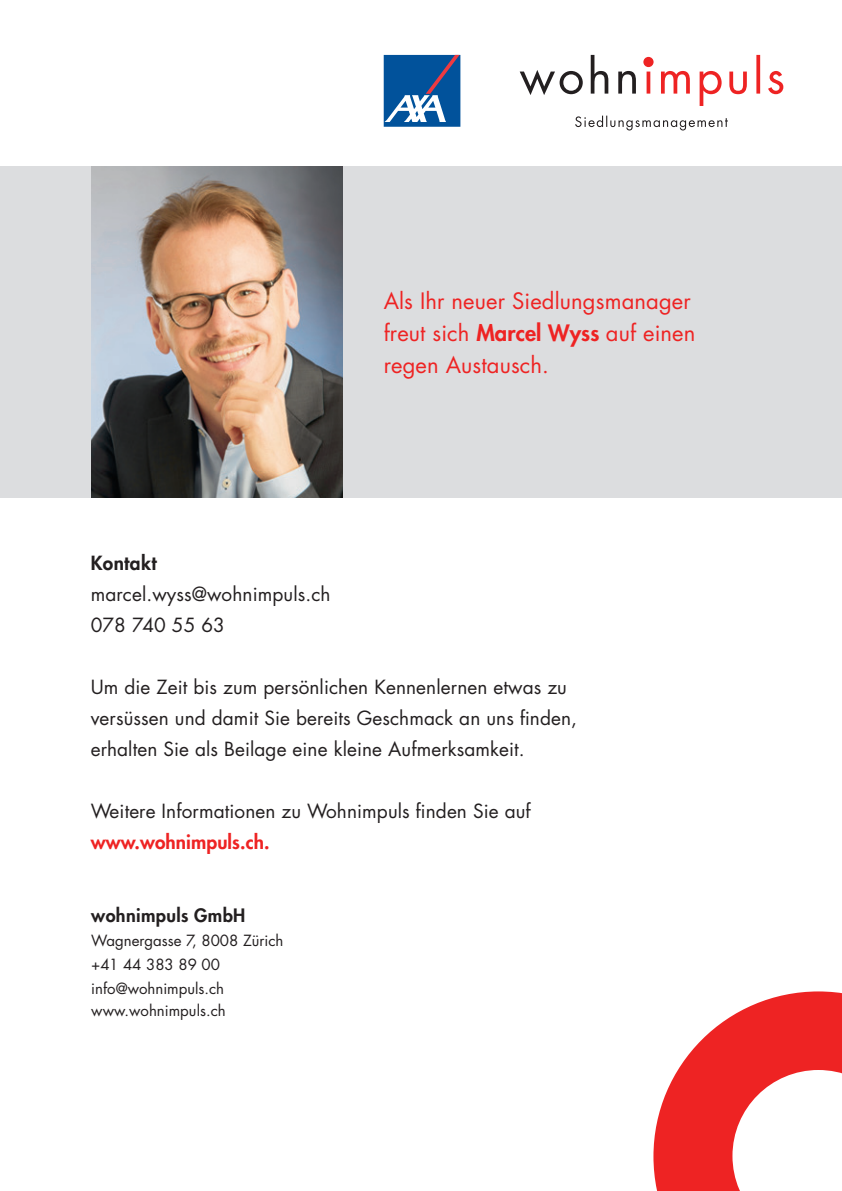
<style>
.page{position:relative;width:842px;height:1191px;background:#fff}
.page>*{position:absolute;margin:0;border:0;box-sizing:border-box;transform-origin:0 0}
.t1{font:22px/32px "Futura Std";letter-spacing:.005em;color:#ee2323}
.t2{font:19px/31px "Futura Std";letter-spacing:.005em;color:#231f20}
.t3{font:800 19px "Futura Std";letter-spacing:.005em;color:#ee2323}
.t4{font:800 19px "Futura Std";letter-spacing:.02em;color:#231f20}
.t5{font:800 18px "Futura Std";letter-spacing:.02em;color:#231f20}
.t6{font:15px/24px "Futura Std";color:#231f20}
.s1{font-weight:800}
</style>
<div class="page">
<svg style="left:653px;top:991px;width:189px;height:200px"></svg>
<div style="left:0;top:166px;width:842px;height:331px;background:#dcdddf"></div>
<svg style="left:384px;top:55px;width:76px;height:72px;background:#2d6aa6"></svg>
<svg style="left:575px;top:116px;width:153px;height:14px"></svg>
<svg style="left:646px;top:55px;width:137px;height:51px"></svg>
<svg style="left:520px;top:55px;width:116px;height:40px"></svg>
<div style="left:643px;top:57px;width:11px;height:10px;background:#ee2323;border-radius:50%"></div>
<img style="left:91px;top:166px;width:252px;height:331px">
<p class="t1" style="left:384px;top:285px;width:313px">Als Ihr neuer Siedlungsmanager freut sich <span class="s1">Marcel Wyss</span> auf einen regen Austausch.</p>
<p class="t4" style="left:91px;top:551px;width:67px">Kontakt</p>
<p class="t2" style="left:91px;top:579px;width:241px">marcel.wyss@wohnimpuls.ch<br>078 740 55 63</p>
<p class="t2" style="left:91px;top:672px;width:488px">Um die Zeit bis zum persönlichen Kennenlernen etwas zu versüssen und damit Sie bereits Geschmack an uns finden, erhalten Sie als Beilage eine kleine Aufmerksamkeit.</p>
<p class="t2" style="left:91px;top:796px;width:442px">Weitere Informationen zu Wohnimpuls finden Sie auf</p>
<p class="t3" style="left:91px;top:830px;width:180px">www.wohnimpuls.ch.</p>
<p class="t5" style="left:91px;top:904px;width:156px">wohnimpuls GmbH</p>
<p class="t6" style="left:91px;top:929px;width:194px">Wagnergasse 7, 8008 Zürich +41 44 383 89 00 info@wohnimpuls.ch</p>
<p class="t6" style="left:91px;top:999px;width:136px">www.wohnimpuls.ch</p>
</div>
